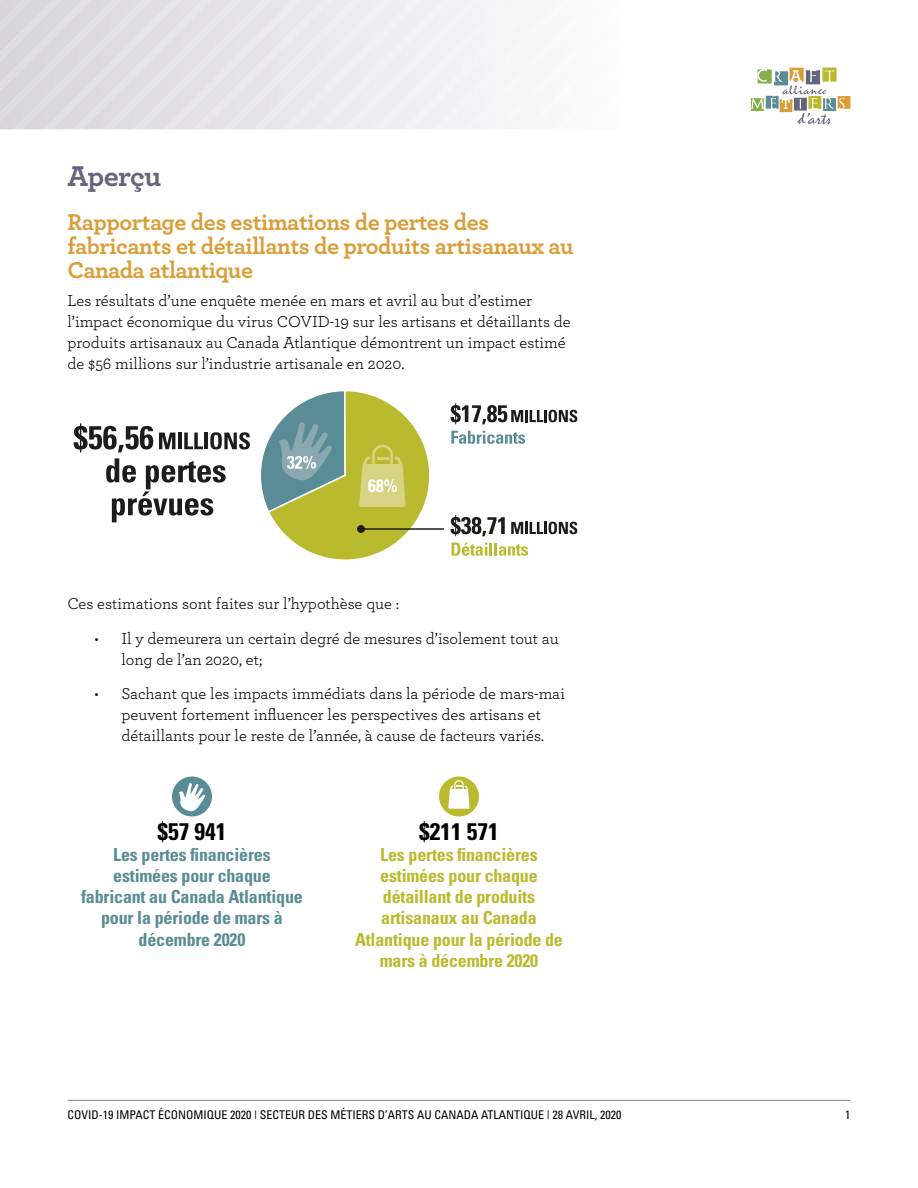
<style>
.page{position:relative;width:918px;height:1188px;background:#fff}
.page>*{position:absolute;margin:0;border:0;box-sizing:border-box;transform-origin:0 0}
.t1{font:700 30px "Archer";letter-spacing:-.025em;color:#63667d}
.t2{font:700 24px/24px "Archer";letter-spacing:-.02em;color:#d99e38}
.t3{font:700 condensed 24px "Univers";color:#000}
.t4{font:700 condensed 18px/21px "Univers";letter-spacing:-.01em;color:#baba2e;text-align:center}
.t5{font:700 condensed 18px/21px "Univers";letter-spacing:-.01em;color:#598c96;text-align:center}
.t6{font:16.5px/21px "Archer";color:#000}
.t7{font:condensed 12px "Univers";color:#000}
</style>
<div class="page">
<hr style="left:68px;top:1100px;width:782px;height:1px;background:#838597">
<svg style="left:751px;top:68px;width:99px;height:56px"></svg>
<svg style="left:0;top:0;width:506px;height:129px"></svg>
<svg style="left:74px;top:423px;width:79px;height:29px"></svg>
<svg style="left:159px;top:433px;width:16px;height:16px"></svg>
<hr style="left:178px;top:433px;width:4px;height:16px;background:#1c1c1a">
<svg style="left:184px;top:433px;width:19px;height:16px"></svg>
<hr style="left:204px;top:433px;width:4px;height:16px;background:#1c1c1a">
<svg style="left:210px;top:432px;width:40px;height:18px"></svg>
<svg style="left:106px;top:458px;width:120px;height:64px"></svg>
<svg style="left:451px;top:403px;width:126px;height:21px"></svg>
<svg style="left:451px;top:431px;width:74px;height:13px"></svg>
<svg style="left:451px;top:515px;width:54px;height:21px"></svg>
<svg style="left:511px;top:522px;width:66px;height:12px"></svg>
<svg style="left:452px;top:543px;width:76px;height:13px"></svg>
<svg style="left:261px;top:391px;width:169px;height:169px"></svg>
<hr style="left:361px;top:528px;width:83px;height:2px;background:#1c1c1a">
<div style="left:357px;top:525px;width:8px;height:8px;background:#1c1c1a;border-radius:50%"></div>
<div style="left:172px;top:777px;width:40px;height:39px;background:#598c96;border-radius:50%"></div>
<svg style="left:179px;top:783px;width:27px;height:28px"></svg>
<div style="left:439px;top:777px;width:40px;height:39px;background:#baba2e;border-radius:50%"></div>
<svg style="left:448px;top:780px;width:22px;height:29px"></svg>
<h1 class="t1" style="left:68px;top:152px;width:95px">Aperçu</h1>
<h2 class="t2" style="left:68px;top:209px;width:508px">Rapportage des estimations de pertes des fabricants et détaillants de produits artisanaux au<br>Canada atlantique</h2>
<p class="t6" style="left:68px;top:289px;width:505px">Les résultats d’une enquête menée en mars et avril au but d’estimer l’impact économique du virus COVID-19 sur les artisans et détaillants de produits artisanaux au Canada Atlantique démontrent un impact estimé de $56 millions sur l’industrie artisanale en 2020.</p>
<p class="t6" style="left:68px;top:592px;width:333px">Ces estimations sont faites sur l’hypothèse que :</p>
<p class="t6" style="left:121px;top:627px;width:439px;text-indent:-27px">• Il y demeurera un certain degré de mesures d’isolement tout au long de l’an 2020, et;</p>
<p class="t6" style="left:94px;top:682px;width:472px;text-align:center">• Sachant que les impacts immédiats dans la période de mars-mai peuvent fortement influencer les perspectives des artisans et détaillants pour le reste de l’année, à cause de facteurs variés.</p>
<h2 class="t3" style="left:157px;top:817px;width:71px">$57 941</h2>
<p class="t5" style="left:81px;top:844px;width:223px">Les pertes financières estimées pour chaque fabricant au Canada Atlantique pour la période de mars à décembre 2020</p>
<h2 class="t3" style="left:419px;top:817px;width:81px">$211 571</h2>
<p class="t4" style="left:355px;top:844px;width:209px">Les pertes financières estimées pour chaque détaillant de produits artisanaux au Canada<br>Atlantique pour la période de mars à décembre 2020</p>
<p class="t7" style="left:68px;top:1107px;width:556px">COVID-19 IMPACT ÉCONOMIQUE 2020 | SECTEUR DES MÉTIERS D’ARTS AU CANADA ATLANTIQUE | 28 AVRIL, 2020</p>
<p class="t7" style="left:845px;top:1107px;width:7px">1</p>
</div>
